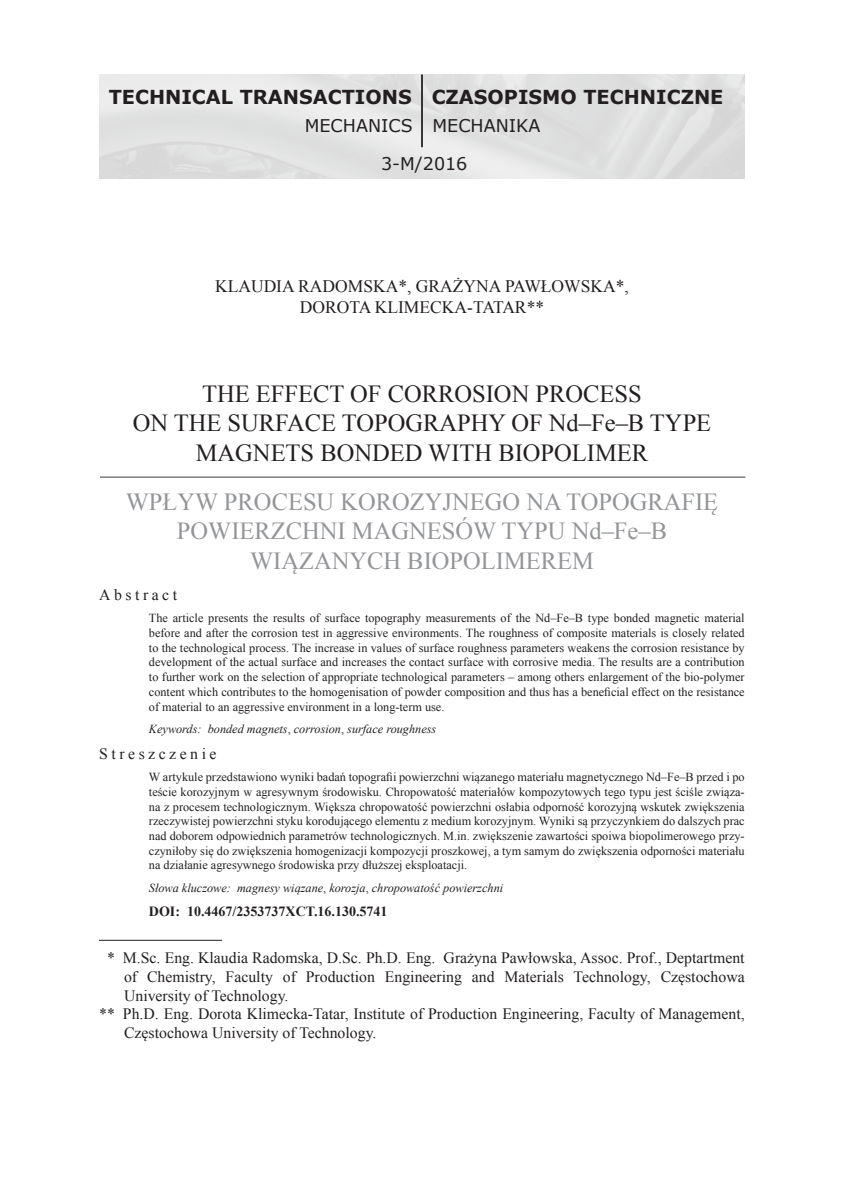
<style>
.page{position:relative;width:844px;height:1191px;background:#fff}
.page>*{position:absolute;margin:0;border:0;box-sizing:border-box;transform-origin:0 0}
.t1{font:24.5px/29.4px "Times New Roman";color:#231f20;text-align:center}
.t2{font:24.5px/29.4px "Times New Roman";color:#939598;text-align:center}
.t3{font:700 19.25px "Verdana";color:#231f20}
.t4{font:17.5px/21px "Times New Roman";color:#231f20;text-align:center}
.t5{font:17.5px/37.3px "Verdana";color:#231f20}
.t6{font:15.75px "Times New Roman";color:#231f20}
.t7{font:15.75px "Times New Roman";letter-spacing:.22em;color:#231f20}
.t8{font:700 14px "Times New Roman";color:#231f20}
.t9{font:12.25px/14.7px "Times New Roman";color:#231f20;text-align:justify}
.t10{font:italic 12.25px "Times New Roman";color:#231f20}
.s1{font-style:normal}
</style>
<div class="page">
<hr style="left:99px;top:940px;width:123px;height:1px;background:#231f20">
<hr style="left:421px;top:74px;width:2px;height:73px;background:#231f20">
<hr style="left:100px;top:476px;width:645px;height:1px;background:#3c3c3d">
<h2 class="t3" style="left:109px;top:83px;width:304px">TECHNICAL TRANSACTIONS</h2>
<h3 class="t5" style="left:381px;top:107px;width:88px;text-indent:-76px">MECHANICS<br>3-M/2016</h3>
<h2 class="t3" style="left:431px;top:83px;width:293px">CZASOPISMO TECHNICZNE</h2>
<h3 class="t5" style="left:432px;top:107px;width:109px">MECHANIKA</h3>
<h3 class="t4" style="left:215px;top:275px;width:415px">KLAUDIA RADOMSKA*, GRAŻYNA PAWŁOWSKA*,<br>DOROTA KLIMECKA-TATAR**</h3>
<h1 class="t1" style="left:133px;top:379px;width:580px">THE EFFECT OF CORROSION PROCESS<br>ON THE SURFACE TOPOGRAPHY OF Nd‒Fe‒B TYPE<br>MAGNETS BONDED WITH BIOPOLIMER</h1>
<h1 class="t2" style="left:126px;top:487px;width:594px">WPŁYW PROCESU KOROZYJNEGO NA TOPOGRAFIĘ<br>POWIERZCHNI MAGNESÓW TYPU Nd‒Fe‒B<br>WIĄZANYCH BIOPOLIMEREM</h1>
<p class="t7" style="left:99px;top:584px;width:79px">Abstract</p>
<p class="t9" style="left:149px;top:610px;width:597px">The article presents the results of surface topography measurements of the Nd‒Fe‒B type bonded magnetic material before and after the corrosion test in aggressive environments. The roughness of composite materials is closely related to the technological process. The increase in values of surface roughness parameters weakens the corrosion resistance by development of the actual surface and increases the contact surface with corrosive media. The results are a contribution to further work on the selection of appropriate technological parameters ‒ among others enlargement of the bio-polymer content which contributes to the homogenisation of powder composition and thus has a beneficial effect on the resistance of material to an aggressive environment in a long-term use.</p>
<p class="t10" style="left:149px;top:720px;width:289px">Keywords: bonded magnets<span class="s1">,</span> corrosion<span class="s1">,</span> surface roughness</p>
<p class="t7" style="left:99px;top:743px;width:119px">Streszczenie</p>
<p class="t9" style="left:149px;top:769px;width:597px">W artykule przedstawiono wyniki badań topografii powierzchni wiązanego materiału magnetycznego Nd‒Fe‒B przed i po teście korozyjnym w agresywnym środowisku. Chropowatość materiałów kompozytowych tego typu jest ściśle związa&shy;na z procesem technologicznym. Większa chropowatość powierzchni osłabia odporność korozyjną wskutek zwiększenia rzeczywistej powierzchni styku korodującego elementu z medium korozyjnym. Wyniki są przyczynkiem do dalszych prac nad doborem odpowiednich parametrów technologicznych. M.in. zwiększenie zawartości spoiwa biopolimerowego przy&shy;czyniłoby się do zwiększenia homogenizacji kompozycji proszkowej, a tym samym do zwiększenia odporności materiału na działanie agresywnego środowiska przy dłuższej eksploatacji.</p>
<p class="t10" style="left:149px;top:879px;width:355px">Słowa kluczowe: magnesy wiązane<span class="s1">,</span> korozja<span class="s1">,</span> chropowatość powierzchni</p>
<p class="t8" style="left:149px;top:901px;width:240px">DOI: 10.4467/2353737XCT.16.130.5741</p>
<p class="t6" style="left:107px;top:946px;width:639px">* M.Sc. Eng. Klaudia Radomska, D.Sc. Ph.D. Eng. Grażyna Pawłowska, Assoc. Prof., Deptartment</p>
<p class="t6" style="left:124px;top:965px;width:622px">of Chemistry, Faculty of Production Engineering and Materials Technology, Częstochowa</p>
<p class="t6" style="left:124px;top:984px;width:166px">University of Technology.</p>
<p class="t6" style="left:99px;top:1003px;width:646px">** Ph.D. Eng. Dorota Klimecka-Tatar, Institute of Production Engineering, Faculty of Management,</p>
<p class="t6" style="left:124px;top:1022px;width:254px">Częstochowa University of Technology.</p>
</div>
